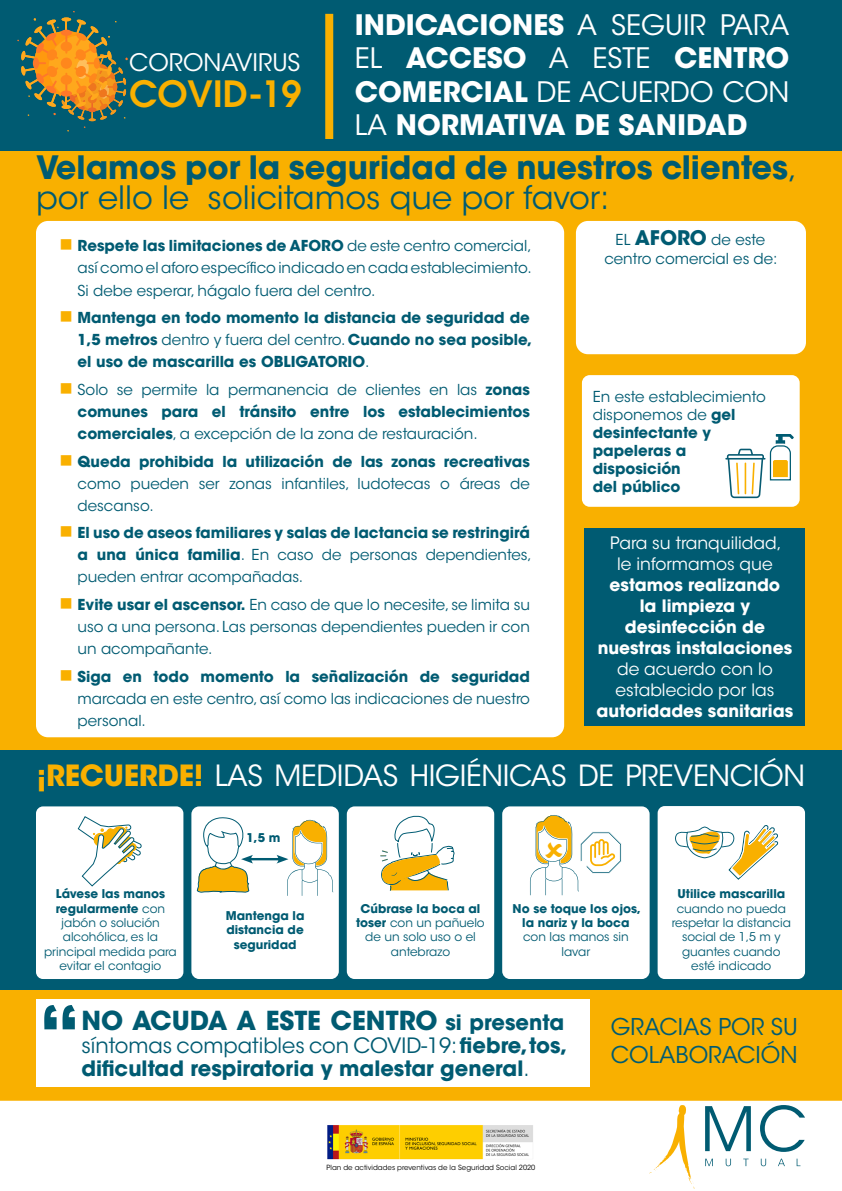
<style>
.page{position:relative;width:842px;height:1191px;background:#fff}
.page>*{position:absolute;margin:0;border:0;box-sizing:border-box;transform-origin:0 0}
.t1{font:600 36px "ITC Avant Garde Std";color:#f9b000}
.t2{font:700 32px/30px "ITC Avant Garde Std";color:#005b72}
.t3{font:29px "ITC Avant Garde Std";letter-spacing:-.01em;color:#fff}
.t4{font:700 28px/33.6px "ITC Avant Garde Std";color:#fff;text-align:justify}
.t5{font:700 26px "ITC Avant Garde Std";color:#005b72}
.t6{font:24px "ITC Avant Garde Std";color:#fff}
.t7{font:23px/27.6px "ITC Avant Garde Std";color:#005b72}
.t8{font:700 21px/23px "ITC Avant Garde Std";color:#005b72}
.t9{font:700 17px/21px "ITC Avant Garde Std";color:#fff;text-align:center}
.t10{font:15px/22px "ITC Avant Garde Std";color:#005b72;text-align:justify}
.t11{font:700 15px/18px "ITC Avant Garde Std";color:#005b72}
.t12{font:12px/14.4px "ITC Avant Garde Std";color:#005b72;text-align:center}
.t13{font:700 12px/14.4px "ITC Avant Garde Std";color:#005b72;text-align:center}
.t14{font:7.1px "ITC Avant Garde Std";color:#000}
.s1{font-weight:400}
.s2{font-weight:700}
.s3{font-weight:700;font-size:20px}
.s4{font-weight:700;color:#f9b000}
.s5{font-size:21px}
</style>
<div class="page">
<div style="left:0;top:0;width:842px;height:151px;background:#005b72"></div>
<div style="left:0;top:151px;width:842px;height:599px;background:#f9b000"></div>
<div style="left:0;top:750px;width:842px;height:239px;background:#005b72"></div>
<svg style="left:649px;top:1105px;width:46px;height:83px"></svg>
<svg style="left:760px;top:1105px;width:45px;height:46px"></svg>
<svg style="left:726px;top:1158px;width:5px;height:8px"></svg>
<svg style="left:743px;top:1158px;width:6px;height:8px"></svg>
<svg style="left:761px;top:1158px;width:5px;height:8px"></svg>
<svg style="left:778px;top:1158px;width:7px;height:8px"></svg>
<svg style="left:705px;top:1106px;width:46px;height:45px"></svg>
<svg style="left:705px;top:1158px;width:8px;height:8px"></svg>
<div style="left:0;top:990px;width:842px;height:110px;background:#f9b000"></div>
<img style="left:327px;top:1125px;width:206px;height:35px">
<div style="left:36px;top:221px;width:528px;height:516px;background:#fff;border-radius:12px"></div>
<div style="left:502px;top:806px;width:148px;height:173px;background:#fff;border-radius:8px"></div>
<div style="left:36px;top:806px;width:147px;height:173px;background:#fff;border-radius:7px"></div>
<svg style="left:78px;top:816px;width:64px;height:70px"></svg>
<div style="left:347px;top:806px;width:147px;height:173px;background:#fff;border-radius:8px"></div>
<svg style="left:380px;top:815px;width:74px;height:76px"></svg>
<div style="left:191px;top:806px;width:148px;height:173px;background:#fff;border-radius:8px"></div>
<hr style="left:249px;top:858px;width:32px;height:2px;background:#005b72">
<svg style="left:197px;top:817px;width:56px;height:75px"></svg>
<svg style="left:276px;top:819px;width:57px;height:77px"></svg>
<div style="left:658px;top:806px;width:147px;height:173px;background:#fff;border-radius:7px"></div>
<svg style="left:675px;top:825px;width:104px;height:55px"></svg>
<div style="left:36px;top:999px;width:554px;height:88px;background:#fff"></div>
<div style="left:585px;top:528px;width:220px;height:197px;background:#005b72"></div>
<svg style="left:44px;top:1005px;width:13px;height:24px"></svg>
<svg style="left:63px;top:1005px;width:12px;height:24px"></svg>
<div style="left:576px;top:221px;width:230px;height:133px;background:#fff;border-radius:12px"></div>
<svg style="left:17px;top:11px;width:122px;height:121px;background:#617151"></svg>
<div style="left:325px;top:14px;width:8px;height:125px;border:4px solid #f9b000"></div>
<div style="left:582px;top:375px;width:218px;height:132px;background:#fff;border-radius:8px"></div>
<svg style="left:725px;top:434px;width:69px;height:64px"></svg>
<svg style="left:530px;top:815px;width:92px;height:80px"></svg>
<p class="t6" style="left:129px;top:48px;width:173px">CORONAVIRUS</p>
<p class="t1" style="left:129px;top:70px;width:174px">COVID-19</p>
<p class="t4" style="left:355px;top:7px;width:436px">INDICACIONES <span class="s1">A SEGUIR PARA EL</span> ACCESO <span class="s1">A ESTE</span> CENTRO COMERCIAL <span class="s1">DE ACUERDO CON LA</span> NORMATIVA DE SANIDAD</p>
<p class="t2" style="left:36px;top:152px;width:763px">Velamos por la seguridad de nuestros clientes<span class="s1">, por ello le solicitamos que por favor:</span></p>
<p class="t10" style="left:78px;top:235px;width:456px"><span class="s2">Respete las limitaciones de AFORO</span> de este centro comercial, así como el aforo específico indicado en cada establecimiento.<br>Si debe esperar, hágalo fuera del centro.</p>
<p class="t11" style="left:78px;top:306px;width:456px;line-height:22px">Mantenga en todo momento la distancia de seguridad de<br>1,5 metros <span class="s1">dentro y fuera del centro.</span> Cuando no sea posible, el uso de mascarilla es OBLIGATORIO<span class="s1">.</span></p>
<p class="t10" style="left:78px;top:379px;width:454px">Solo se permite la permanencia de clientes en las <span class="s2">zonas comunes para el tránsito entre los establecimientos comerciales</span>, a excepción de la zona de restauración.</p>
<p class="t10" style="left:78px;top:450px;width:454px"><span class="s2">Queda prohibida la utilización de las zonas recreativas </span>como pueden ser zonas infantiles, ludotecas o áreas de descanso.</p>
<p class="t11" style="left:78px;top:521px;width:456px;line-height:22px;text-align:justify">El uso de aseos familiares y salas de lactancia se restringirá a una única familia<span class="s1">. En caso de personas dependientes, pueden entrar acompañadas.</span></p>
<p class="t10" style="left:78px;top:594px;width:454px"><span class="s2">Evite usar el ascensor.</span> En caso de que lo necesite, se limita su uso a una persona. Las personas dependientes pueden ir con un acompañante.</p>
<p class="t10" style="left:78px;top:665px;width:454px"><span class="s2">Siga en todo momento la señalización de seguridad </span>marcada en este centro, así como las indicaciones de nuestro personal.</p>
<p class="t10" style="left:604px;top:231px;width:175px;line-height:19px;text-align:center">EL <span class="s3">AFORO</span> de este centro comercial es de:</p>
<p class="t11" style="left:593px;top:387px;width:175px"><span class="s1">En este establecimiento disponemos de</span> gel desinfectante y papeleras a disposición<br>del público</p>
<p class="t9" style="left:597px;top:532px;width:198px"><span class="s1">Para su tranquilidad,<br>le informamos que </span>estamos realizando<br>la limpieza y desinfección de nuestras instalaciones <span class="s1">de acuerdo con lo establecido por las </span>autoridades sanitarias</p>
<p class="t3" style="left:37px;top:757px;width:770px"><span class="s4">¡RECUERDE!</span> LAS MEDIDAS HIGIÉNICAS DE PREVENCIÓN</p>
<p class="t12" style="left:44px;top:887px;width:134px"><span class="s2">Lávese las manos regularmente</span> con jabón o solución alcohólica, es la principal medida para evitar el contagio</p>
<p class="t13" style="left:246px;top:831px;width:35px">1,5 m</p>
<p class="t13" style="left:226px;top:908px;width:80px">Mantenga la distancia de seguridad</p>
<p class="t12" style="left:356px;top:901px;width:130px"><span class="s2">Cúbrase la boca al toser</span> con un pañuelo de un solo uso o el antebrazo</p>
<p class="t13" style="left:513px;top:901px;width:130px">No se toque los ojos, la nariz y la boca <span class="s1">con las manos sin lavar</span></p>
<p class="t12" style="left:672px;top:887px;width:121px"><span class="s2">Utilice mascarilla </span>cuando no pueda respetar la distancia social de 1,5 m y guantes cuando esté indicado</p>
<p class="t5" style="left:81px;top:1003px;width:484px">NO ACUDA A ESTE CENTRO <span class="s5">si presenta</span></p>
<p class="t8" style="left:81px;top:1033px;width:487px"><span class="s1">síntomas compatibles con COVID-19:</span> fiebre, tos, dificultad respiratoria y malestar general<span class="s1">.</span></p>
<p class="t14" style="left:327px;top:1163px;width:210px">Plan de actividades preventivas de la Seguridad Social 2020</p>
<p class="t7" style="left:611px;top:1013px;width:188px">GRACIAS POR SU<br>COLABORACIÓN</p>
</div>
